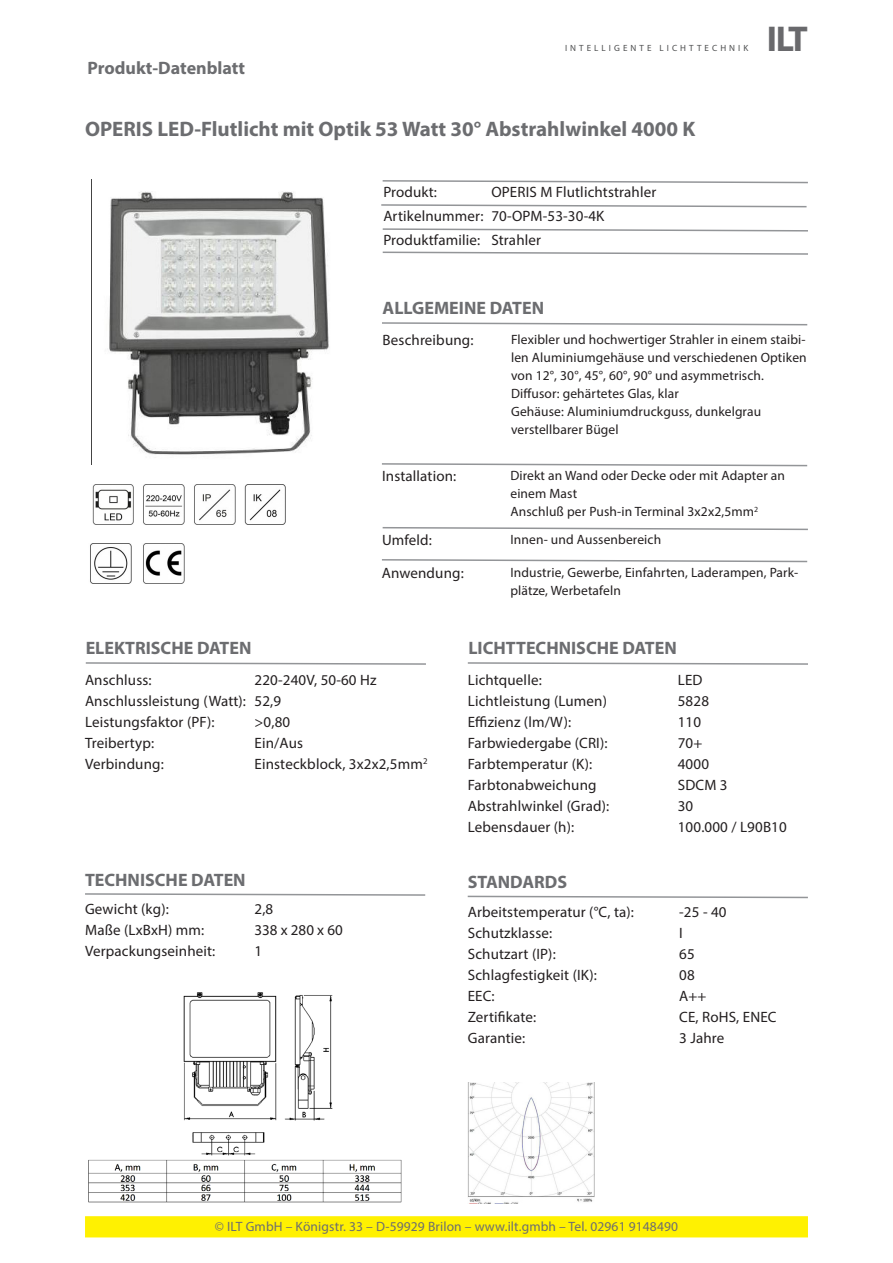
<style>
.page{position:relative;width:893px;height:1263px;background:#fff}
.page>*{position:absolute;margin:0;border:0;box-sizing:border-box;transform-origin:0 0}
.t1{font:700 36px "Myriad Pro";color:#69696c}
.Titel{font:700 21px "Myriad Pro";color:#6c6d70}
.Überschrift{font:700 18px "Myriad Pro";color:#6c6d70}
.Fließtext{font:15px "Myriad Pro";letter-spacing:.01em;color:#231f20}
.Fließtext-2{font:13.5px/18px "Myriad Pro";letter-spacing:.01em;color:#231f20}
.t2{font:13.5px "Myriad Pro";letter-spacing:.01em;color:#6c6d70}
.t3{font:9px "Myriad Pro";letter-spacing:.34em;color:#4e4f50}
</style>
<div class="page">
<img style="left:92px;top:484px;width:194px;height:41px">
<img style="left:143px;top:543px;width:42px;height:41px">
<svg style="left:381px;top:204px;width:426px;height:4px"></svg>
<svg style="left:382px;top:228px;width:426px;height:4px"></svg>
<svg style="left:382px;top:251px;width:426px;height:4px"></svg>
<svg style="left:382px;top:180px;width:426px;height:4px"></svg>
<svg style="left:382px;top:322px;width:426px;height:4px"></svg>
<svg style="left:382px;top:463px;width:426px;height:4px"></svg>
<svg style="left:382px;top:527px;width:426px;height:4px"></svg>
<svg style="left:382px;top:559px;width:426px;height:4px"></svg>
<svg style="left:467px;top:662px;width:341px;height:3px"></svg>
<svg style="left:85px;top:662px;width:341px;height:3px"></svg>
<svg style="left:85px;top:893px;width:341px;height:3px"></svg>
<svg style="left:467px;top:895px;width:341px;height:4px"></svg>
<img style="left:90px;top:543px;width:42px;height:41px">
<img style="left:109px;top:191px;width:220px;height:264px">
<img style="left:88px;top:992px;width:314px;height:211px">
<img style="left:468px;top:1083px;width:127px;height:120px">
<div style="left:85px;top:1216px;width:723px;height:21px;background:#fff101;border:2px solid #fff101"></div>
<p class="Überschrift" style="left:87px;top:56px;width:159px">Produkt-Datenblatt</p>
<p class="t3" style="left:565px;top:43px;width:185px">INTELLIGENTE LICHTTECHNIK</p>
<p class="Titel" style="left:85px;top:115px;width:612px">OPERIS LED-Flutlicht mit Optik 53 Watt 30° Abstrahlwinkel 4000 K</p>
<p class="Fließtext" style="left:383px;top:183px;width:55px">Produkt:</p>
<p class="Fließtext" style="left:491px;top:183px;width:166px">OPERIS M Flutlichtstrahler</p>
<p class="Fließtext" style="left:383px;top:207px;width:223px">Artikelnummer: 70-OPM-53-30-4K</p>
<p class="Fließtext" style="left:383px;top:231px;width:159px">Produktfamilie: Strahler</p>
<h1 class="t1" style="left:767px;top:16px;width:43px">ILT</h1>
<p class="Überschrift" style="left:383px;top:297px;width:163px">ALLGEMEINE DATEN</p>
<p class="Fließtext-2" style="left:511px;top:330px;width:297px;text-align:justify">Flexibler und hochwertiger Strahler in einem staibi&shy;len Aluminiumgehäuse und verschiedenen Optiken von 12°, 30°, 45°, 60°, 90° und asymmetrisch.</p>
<p class="Fließtext-2" style="left:511px;top:384px;width:169px">Diffusor: gehärtetes Glas, klar</p>
<p class="Fließtext-2" style="left:511px;top:402px;width:252px">Gehäuse: Aluminiumdruckguss, dunkelgrau</p>
<p class="Fließtext-2" style="left:511px;top:420px;width:109px">verstellbarer Bügel</p>
<p class="Fließtext" style="left:382px;top:467px;width:76px">Installation:</p>
<p class="Fließtext-2" style="left:510px;top:467px;width:276px">Direkt an Wand oder Decke oder mit Adapter an einem Mast</p>
<p class="Fließtext-2" style="left:510px;top:503px;width:249px">Anschluß per Push-in Terminal 3x2x2,5mm<sup>2</sup></p>
<p class="Fließtext" style="left:382px;top:531px;width:51px">Umfeld:</p>
<p class="Fließtext-2" style="left:510px;top:530px;width:152px">Innen- und Aussenbereich</p>
<p class="Fließtext" style="left:382px;top:564px;width:83px">Anwendung:</p>
<p class="Fließtext-2" style="left:510px;top:563px;width:289px">Industrie, Gewerbe, Einfahrten, Laderampen, Park&shy;plätze, Werbetafeln</p>
<p class="Fließtext" style="left:383px;top:331px;width:92px">Beschreibung:</p>
<p class="Überschrift" style="left:86px;top:637px;width:167px">ELEKTRISCHE DATEN</p>
<p class="Überschrift" style="left:468px;top:637px;width:210px">LICHTTECHNISCHE DATEN</p>
<p class="Fließtext" style="left:85px;top:671px;width:68px">Anschluss:</p>
<p class="Fließtext" style="left:255px;top:671px;width:124px">220-240V, 50-60 Hz</p>
<p class="Fließtext" style="left:85px;top:692px;width:198px">Anschlussleistung (Watt): 52,9</p>
<p class="Fließtext" style="left:85px;top:713px;width:131px">Leistungsfaktor (PF):</p>
<p class="Fließtext" style="left:255px;top:713px;width:37px">&gt;0,80</p>
<p class="Fließtext" style="left:85px;top:734px;width:71px">Treibertyp:</p>
<p class="Fließtext" style="left:255px;top:734px;width:50px">Ein/Aus</p>
<p class="Fließtext" style="left:85px;top:755px;width:80px">Verbindung:</p>
<p class="Fließtext" style="left:255px;top:755px;width:174px">Einsteckblock, 3x2x2,5mm<sup>2</sup></p>
<p class="Überschrift" style="left:85px;top:868px;width:162px">TECHNISCHE DATEN</p>
<p class="Fließtext" style="left:85px;top:900px;width:85px">Gewicht (kg):</p>
<p class="Fließtext" style="left:255px;top:900px;width:20px">2,8</p>
<p class="Fließtext" style="left:85px;top:921px;width:121px">Maße (LxBxH) mm:</p>
<p class="Fließtext" style="left:255px;top:921px;width:90px">338 x 280 x 60</p>
<p class="Fließtext" style="left:85px;top:942px;width:132px">Verpackungseinheit:</p>
<p class="Fließtext" style="left:255px;top:942px;width:9px">1</p>
<p class="Fließtext" style="left:468px;top:671px;width:76px">Lichtquelle:</p>
<p class="Fließtext" style="left:678px;top:671px;width:26px">LED</p>
<p class="Fließtext" style="left:468px;top:692px;width:141px">Lichtleistung (Lumen)</p>
<p class="Fließtext" style="left:678px;top:692px;width:33px">5828</p>
<p class="Fließtext" style="left:468px;top:713px;width:105px">Effizienz (lm/W):</p>
<p class="Fließtext" style="left:678px;top:713px;width:25px">110</p>
<p class="Fließtext" style="left:468px;top:734px;width:141px">Farbwiedergabe (CRI):</p>
<p class="Fließtext" style="left:678px;top:734px;width:26px">70+</p>
<p class="Fließtext" style="left:468px;top:755px;width:126px">Farbtemperatur (K):</p>
<p class="Fließtext" style="left:678px;top:755px;width:33px">4000</p>
<p class="Fließtext" style="left:468px;top:776px;width:130px">Farbtonabweichung</p>
<p class="Fließtext" style="left:678px;top:776px;width:51px">SDCM 3</p>
<p class="Fließtext" style="left:468px;top:797px;width:143px">Abstrahlwinkel (Grad):</p>
<p class="Fließtext" style="left:678px;top:797px;width:17px">30</p>
<p class="Fließtext" style="left:468px;top:818px;width:108px">Lebensdauer (h):</p>
<p class="Fließtext" style="left:678px;top:818px;width:111px">100.000 / L90B10</p>
<p class="Überschrift" style="left:468px;top:870px;width:101px">STANDARDS</p>
<p class="Fließtext" style="left:468px;top:902px;width:168px">Arbeitstemperatur (°C, ta):</p>
<p class="Fließtext" style="left:679px;top:902px;width:49px">-25 - 40</p>
<p class="Fließtext" style="left:468px;top:923px;width:86px">Schutzklasse:</p>
<p class="Fließtext" style="left:679px;top:923px;width:5px">I</p>
<p class="Fließtext" style="left:468px;top:944px;width:90px">Schutzart (IP):</p>
<p class="Fließtext" style="left:679px;top:944px;width:17px">65</p>
<p class="Fließtext" style="left:468px;top:965px;width:131px">Schlagfestigkeit (IK):</p>
<p class="Fließtext" style="left:679px;top:965px;width:17px">08</p>
<p class="Fließtext" style="left:468px;top:986px;width:29px">EEC:</p>
<p class="Fließtext" style="left:679px;top:986px;width:29px">A++</p>
<p class="Fließtext" style="left:468px;top:1007px;width:70px">Zertifikate:</p>
<p class="Fließtext" style="left:679px;top:1007px;width:99px">CE, RoHS, ENEC</p>
<p class="Fließtext" style="left:468px;top:1028px;width:59px">Garantie:</p>
<p class="Fließtext" style="left:679px;top:1028px;width:47px">3 Jahre</p>
<p class="t2" style="left:215px;top:1218px;width:465px">© ILT GmbH – Königstr. 33 – D-59929 Brilon – www.ilt.gmbh – Tel. 02961 9148490</p>
</div>
